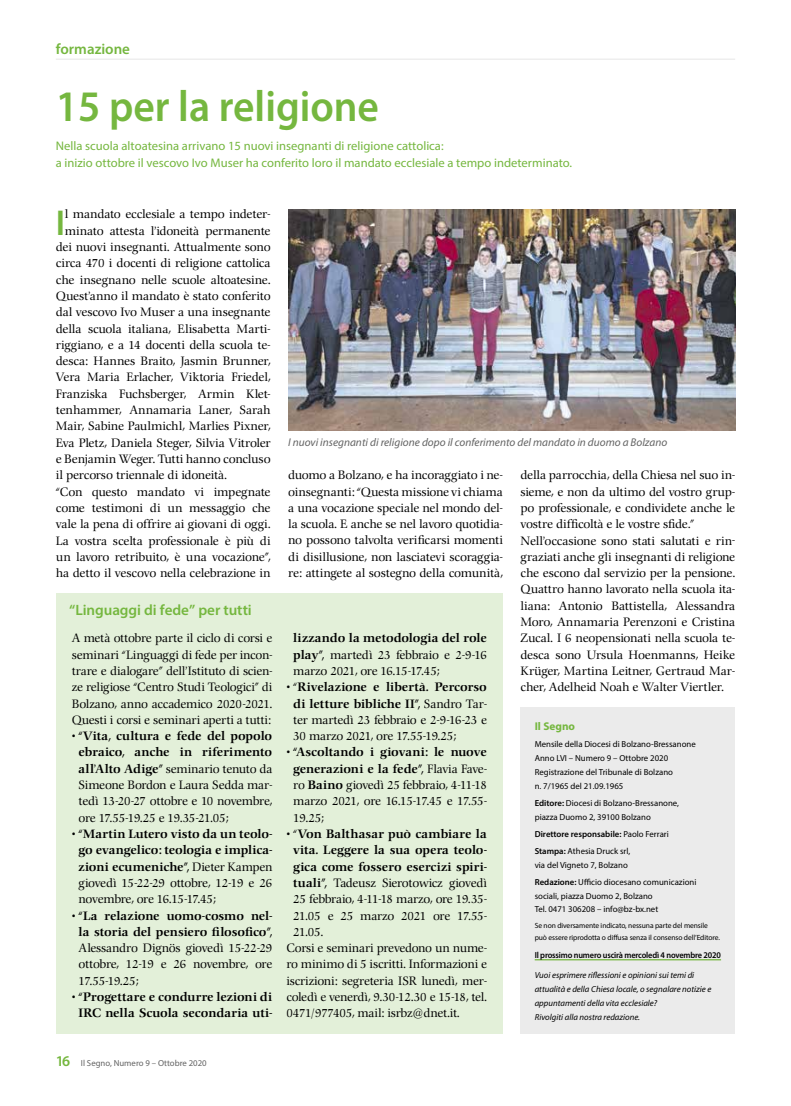
<style>
.page{position:relative;width:791px;height:1106px;background:#fff}
.page>*{position:absolute;margin:0;border:0;box-sizing:border-box;transform-origin:0 0}
.t1{font:600 43.75px "Myriad Pro";color:#75b73f;scale:.95 1}
.t2{font:600 36px "Myriad Pro";color:#75b73f}
.t3{font:600 15px "Myriad Pro";letter-spacing:-.005em;color:#75b73f}
.t4{font:12.5px/16.2px "Myriad Pro";color:#75b73f}
.t5{font:11.88px/16.2px "Comenius Antiqua";color:#000;text-align:justify}
.t6{font:500 11.88px/16.2px "Comenius Antiqua";color:#000;text-align:center}
.t7{font:italic 11.25px "Myriad Pro";color:#636363}
.t8{font:700 11.25px "Myriad Pro";color:#75b73f}
.t9{font:8.75px/13.8px "Myriad Pro";color:#000}
.t10{font:italic 8.75px/13.8px "Myriad Pro";color:#000}
.t11{font:600 8.75px/17.2px "Myriad Pro";color:#000}
.t12{font:600 8.75px "Myriad Pro";letter-spacing:-.02em;color:#000;scale:.95 1}
.t13{font:8.75px "Myriad Pro";color:#636363}
.t14{font:7.5px/12.2px "Myriad Pro";letter-spacing:-.01em;color:#000}
.s1{font-weight:500}
.s2{font-weight:400}
.s3{font-weight:600;font-size:15px;color:#75b73f}
.s4{font-weight:600}
</style>
<div class="page">
<hr style="left:56px;top:59px;width:678px;height:1px;background:#ebebeb">
<img style="left:288px;top:209px;width:446px;height:221px">
<div style="left:520px;top:707px;width:214px;height:326px;background:#ebebeb"></div>
<hr style="left:534px;top:959px;width:186px;height:1px;background:#75b73f">
<div style="left:56px;top:593px;width:446px;height:440px;background:#e3f0d9"></div>
<p class="t3" style="left:56px;top:39px;width:76px">formazione</p>
<h1 class="t1" style="left:56px;top:78px;width:341px">15 per la religione</h1>
<p class="t4" style="left:56px;top:138px;width:517px">Nella scuola altoatesina arrivano 15 nuovi insegnanti di religione cattolica:<br>a inizio ottobre il vescovo Ivo Muser ha conferito loro il mandato ecclesiale a tempo indeterminato.</p>
<h2 class="t2" style="left:56px;top:200px;width:11px">I</h2>
<p class="t5" style="left:65px;top:206px;width:207px">l mandato ecclesiale a tempo indeter-</p>
<p class="t5" style="left:65px;top:223px;width:207px">minato attesta l’idoneità permanente</p>
<p class="t5" style="left:56px;top:239px;width:216px">dei nuovi insegnanti. Attualmente sono</p>
<p class="t5" style="left:56px;top:255px;width:216px">circa 470 i docenti di religione cattolica</p>
<p class="t5" style="left:56px;top:271px;width:216px">che insegnano nelle scuole altoatesine.</p>
<p class="t5" style="left:56px;top:288px;width:216px">Quest’anno il mandato è stato conferito</p>
<p class="t5" style="left:56px;top:304px;width:216px">dal vescovo Ivo Muser a una insegnante</p>
<p class="t5" style="left:56px;top:320px;width:216px">della scuola italiana, Elisabetta Marti-</p>
<p class="t5" style="left:56px;top:337px;width:216px">riggiano, e a 14 docenti della scuola te-</p>
<p class="t5" style="left:56px;top:353px;width:216px">desca: Hannes Braito, Jasmin Brunner,</p>
<p class="t5" style="left:56px;top:369px;width:216px">Vera Maria Erlacher, Viktoria Friedel,</p>
<p class="t5" style="left:56px;top:386px;width:216px">Franziska Fuchsberger, Armin Klet-</p>
<p class="t5" style="left:56px;top:402px;width:216px">tenhammer, Annamaria Laner, Sarah</p>
<p class="t5" style="left:56px;top:418px;width:216px">Mair, Sabine Paulmichl, Marlies Pixner,</p>
<p class="t5" style="left:56px;top:434px;width:216px">Eva Pletz, Daniela Steger, Silvia Vitroler</p>
<p class="t5" style="left:56px;top:451px;width:216px">e Benjamin Weger. Tutti hanno concluso</p>
<p class="t5" style="left:56px;top:467px;width:172px">il percorso triennale di idoneità.</p>
<p class="t5" style="left:56px;top:483px;width:216px">“Con questo mandato vi impegnate</p>
<p class="t5" style="left:56px;top:500px;width:216px">come testimoni di un messaggio che</p>
<p class="t5" style="left:56px;top:516px;width:216px">vale la pena di offrire ai giovani di oggi.</p>
<p class="t5" style="left:56px;top:532px;width:216px">La vostra scelta professionale è più di</p>
<p class="t5" style="left:56px;top:549px;width:216px">un lavoro retribuito, è una vocazione”,</p>
<p class="t5" style="left:56px;top:565px;width:216px">ha detto il vescovo nella celebrazione in</p>
<p class="t3" style="left:69px;top:600px;width:184px">“Linguaggi di fede” per tutti</p>
<p class="t5" style="left:72px;top:630px;width:202px">A metà ottobre parte il ciclo di corsi e seminari “Linguaggi di fede per incon&shy;trare e dialogare” dell’Istituto di scien&shy;ze religiose “Centro Studi Teologici” di Bolzano, anno accademico 2020-2021.<br>Questi i corsi e seminari aperti a tutti:</p>
<p class="t5" style="left:79px;top:728px;width:195px;text-indent:-7px">• <span class="s1">“Vita, cultura e fede del popolo ebraico, anche in riferimento all’Alto Adige”</span> seminario tenuto da Simeone Bordon e Laura Sedda mar&shy;tedì 13-20-27 ottobre e 10 novembre, ore 17.55-19.25 e 19.35-21.05;</p>
<p class="t6" style="left:79px;top:826px;width:195px;text-align:justify;text-indent:-7px"><span class="s2">•</span> “Martin Lutero visto da un teolo&shy;go evangelico: teologia e implica&shy;zioni ecumeniche”, <span class="s2">Dieter Kampen giovedì 15-22-29 ottobre, 12-19 e 26 novembre, ore 16.15-17.45;</span></p>
<p class="t6" style="left:72px;top:907px;width:202px"><span class="s2">•</span> “La relazione uomo-cosmo nel&shy;la storia del pensiero filosofico”,</p>
<p class="t5" style="left:79px;top:940px;width:195px">Alessandro Dignös giovedì 15-22-29 ottobre, 12-19 e 26 novembre, ore 17.55-19.25;</p>
<p class="t6" style="left:72px;top:989px;width:202px"><span class="s2">•</span> “Progettare e condurre lezioni di<br>IRC nella Scuola secondaria uti-</p>
<p class="t13" style="left:56px;top:1057px;width:152px"><span class="s3">16</span> Il Segno, Numero 9 – Ottobre 2020</p>
<p class="t7" style="left:288px;top:435px;width:380px">I nuovi insegnanti di religione dopo il conferimento del mandato in duomo a Bolzano</p>
<p class="t5" style="left:288px;top:467px;width:216px">duomo a Bolzano, e ha incoraggiato i ne&shy;oinsegnanti: “Questa missione vi chiama a una vocazione speciale nel mondo del&shy;la scuola. E anche se nel lavoro quotidia&shy;no possono talvolta verificarsi momenti di disillusione, non lasciatevi scoraggia&shy;re: attingete al sostegno della comunità,</p>
<p class="t5" style="left:293px;top:630px;width:195px"><span class="s1">lizzando la metodologia del role play”,</span> martedì 23 febbraio e 2-9-16 marzo 2021, ore 16.15-17.45;</p>
<p class="t5" style="left:293px;top:679px;width:195px;text-indent:-7px">• “<span class="s1">Rivelazione e libertà. Percorso di letture bibliche II”,</span> Sandro Tar&shy;ter martedì 23 febbraio e 2-9-16-23 e 30 marzo 2021, ore 17.55-19.25;</p>
<p class="t5" style="left:293px;top:744px;width:195px;text-indent:-7px">• <span class="s1">“Ascoltando i giovani: le nuove generazioni e la fede”,</span> Flavia Fave&shy;ro <span class="s1">Baino</span> giovedì 25 febbraio, 4-11-18 marzo 2021, ore 16.15-17.45 e 17.55- 19.25;</p>
<p class="t6" style="left:286px;top:826px;width:202px"><span class="s2">• “</span>Von Balthasar può cambiare la</p>
<p class="t6" style="left:293px;top:842px;width:195px">vita. Leggere la sua opera teolo-</p>
<p class="t6" style="left:293px;top:858px;width:195px">gica come fossero esercizi spiri-</p>
<p class="t5" style="left:293px;top:875px;width:195px"><span class="s1">tuali”,</span> Tadeusz Sierotowicz giovedì</p>
<p class="t5" style="left:293px;top:891px;width:195px">25 febbraio, 4-11-18 marzo, ore 19.35-</p>
<p class="t5" style="left:293px;top:907px;width:195px">21.05 e 25 marzo 2021 ore 17.55-</p>
<p class="t5" style="left:293px;top:923px;width:31px">21.05.</p>
<p class="t5" style="left:286px;top:940px;width:202px">Corsi e seminari prevedono un nume-</p>
<p class="t5" style="left:286px;top:956px;width:202px">ro minimo di 5 iscritti. Informazioni e</p>
<p class="t5" style="left:286px;top:972px;width:202px">iscrizioni: segreteria ISR lunedì, mer-</p>
<p class="t5" style="left:286px;top:989px;width:202px">coledì e venerdì, 9.30-12.30 e 15-18, tel.</p>
<p class="t5" style="left:286px;top:1005px;width:175px">0471/977405, mail: isrbz@dnet.it.</p>
<p class="t5" style="left:520px;top:467px;width:216px;text-align:left">della parrocchia, della Chiesa nel suo in&shy;sieme, e non da ultimo del vostro grup&shy;po professionale, e condividete anche le vostre difficoltà e le vostre sfide.” Nell’occasione sono stati salutati e rin&shy;graziati anche gli insegnanti di religione che escono dal servizio per la pensione.<br>Quattro hanno lavorato nella scuola ita&shy;liana: Antonio Battistella, Alessandra Moro, Annamaria Perenzoni e Cristina Zucal. I 6 neopensionati nella scuola te&shy;desca sono Ursula Hoenmanns, Heike Krüger, Martina Leitner, Gertraud Mar&shy;cher, Adelheid Noah e Walter Viertler.</p>
<p class="t8" style="left:534px;top:719px;width:42px">Il Segno</p>
<p class="t9" style="left:534px;top:737px;width:162px">Mensile della Diocesi di Bolzano-Bressanone Anno LVI – Numero 9 – Ottobre 2020<br>Registrazione del Tribunale di Bolzano<br>n. 7/1965 del 21.09.1965</p>
<p class="t9" style="left:534px;top:796px;width:146px"><span class="s4">Editore:</span> Diocesi di Bolzano-Bressanone, piazza Duomo 2, 39100 Bolzano</p>
<p class="t11" style="left:534px;top:825px;width:135px">Direttore responsabile: <span class="s2">Paolo Ferrari<br></span>Stampa: <span class="s2">Athesia Druck srl,</span></p>
<p class="t9" style="left:534px;top:856px;width:163px;line-height:17.2px">via del Vigneto 7, Bolzano<br><span class="s4">Redazione:</span> Ufficio diocesano comunicazioni</p>
<p class="t9" style="left:534px;top:888px;width:125px">sociali, piazza Duomo 2, Bolzano<br>Tel. 0471 306208 – info@bz-bx.net</p>
<p class="t14" style="left:534px;top:919px;width:187px">Se non diversamente indicato, nessuna parte del mensile può essere riprodotta o diffusa senza il consenso dell’Editore.</p>
<p class="t12" style="left:534px;top:949px;width:197px">Il prossimo numero uscirà mercoledì 4 novembre 2020</p>
<p class="t10" style="left:534px;top:968px;width:178px">Vuoi esprimere riflessioni e opinioni sui temi di attualità e della Chiesa locale, o segnalare notizie e appuntamenti della vita ecclesiale?<br>Rivolgiti alla nostra redazione.</p>
</div>
